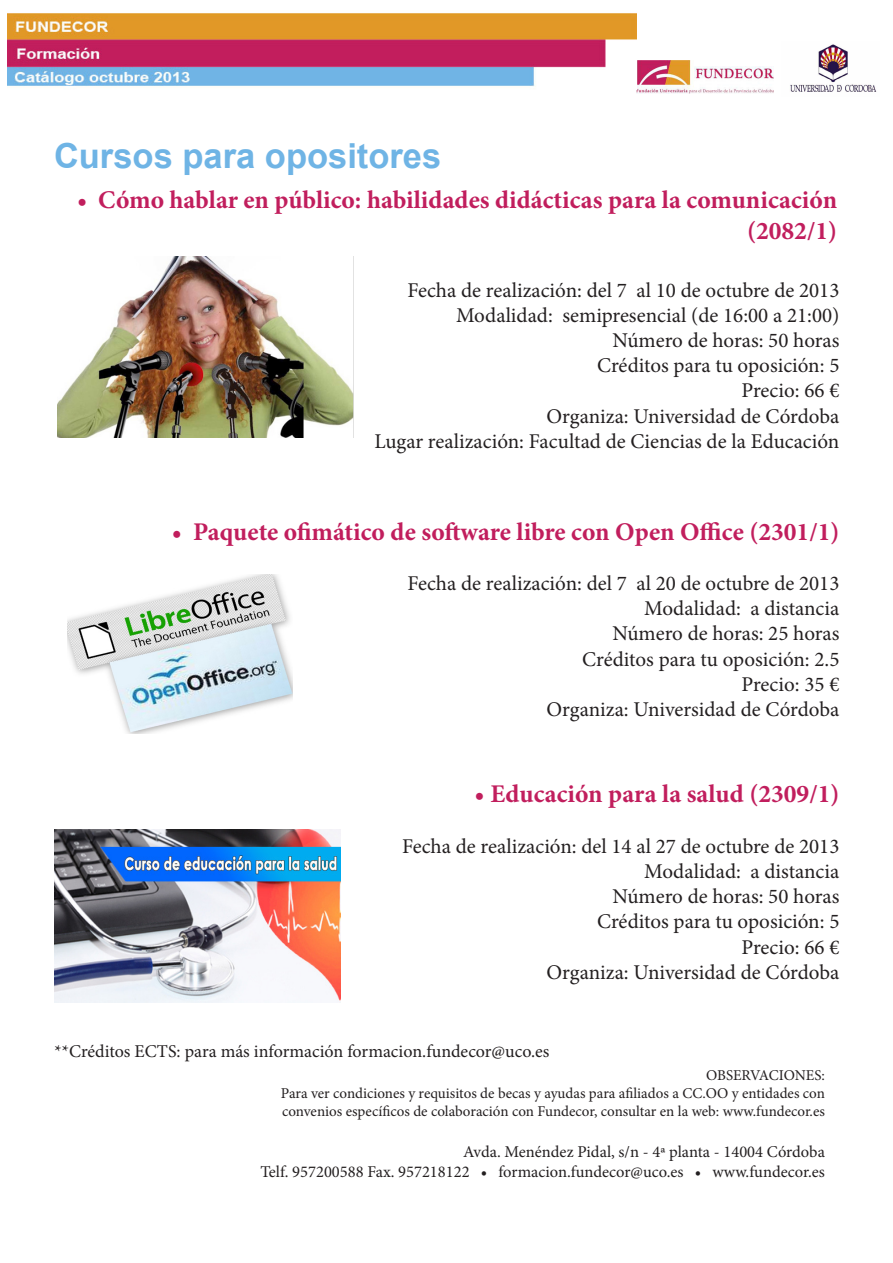
<style>
.page{position:relative;width:893px;height:1263px;background:#fff}
.page>*{position:absolute;margin:0;border:0;box-sizing:border-box;transform-origin:0 0}
.t1{font:700 34.5px "Arial";color:#6fb4e5}
.t2{font:700 25.5px/30.6px "Minion Pro";color:#c11e5d;text-align:right}
.t3{font:21px "Minion Pro";color:#231f20}
.t4{font:18px "Minion Pro";color:#231f20}
.t5{font:16.5px "Minion Pro";color:#231f20}
.t6{font:15px "Minion Pro";color:#231f20}
</style>
<div class="page">
<img style="left:57px;top:257px;width:297px;height:180px">
<img style="left:54px;top:829px;width:286px;height:174px">
<img style="left:68px;top:575px;width:224px;height:158px">
<img style="left:790px;top:44px;width:87px;height:48px">
<img style="left:637px;top:61px;width:137px;height:32px">
<img style="left:7px;top:13px;width:630px;height:74px">
<p class="t1" style="left:54px;top:133px;width:389px">Cursos para opositores</p>
<p class="t2" style="left:77px;top:184px;width:761px">• Cómo hablar en público: habilidades didácticas para la comunicación (2082/1)</p>
<p class="t3" style="left:407px;top:276px;width:433px">Fecha de realización: del 7 al 10 de octubre de 2013</p>
<p class="t3" style="left:456px;top:301px;width:385px">Modalidad: semipresencial (de 16:00 a 21:00)</p>
<p class="t3" style="left:613px;top:326px;width:228px">Número de horas: 50 horas</p>
<p class="t3" style="left:597px;top:351px;width:244px">Créditos para tu oposición: 5</p>
<p class="t3" style="left:741px;top:377px;width:99px">Precio: 66 €</p>
<p class="t3" style="left:547px;top:402px;width:294px">Organiza: Universidad de Córdoba</p>
<p class="t3" style="left:375px;top:427px;width:466px">Lugar realización: Facultad de Ciencias de la Educación</p>
<p class="t2" style="left:172px;top:516px;width:669px">• Paquete ofimático de software libre con Open Office (2301/1)</p>
<p class="t3" style="left:407px;top:569px;width:433px">Fecha de realización: del 7 al 20 de octubre de 2013</p>
<p class="t3" style="left:644px;top:594px;width:197px">Modalidad: a distancia</p>
<p class="t3" style="left:613px;top:620px;width:228px">Número de horas: 25 horas</p>
<p class="t3" style="left:582px;top:645px;width:259px">Créditos para tu oposición: 2.5</p>
<p class="t3" style="left:741px;top:670px;width:99px">Precio: 35 €</p>
<p class="t3" style="left:547px;top:695px;width:294px">Organiza: Universidad de Córdoba</p>
<p class="t2" style="left:475px;top:779px;width:366px">• Educación para la salud (2309/1)</p>
<p class="t3" style="left:402px;top:832px;width:439px">Fecha de realización: del 14 al 27 de octubre de 2013</p>
<p class="t3" style="left:644px;top:857px;width:197px">Modalidad: a distancia</p>
<p class="t3" style="left:613px;top:882px;width:228px">Número de horas: 50 horas</p>
<p class="t3" style="left:597px;top:908px;width:244px">Créditos para tu oposición: 5</p>
<p class="t3" style="left:741px;top:933px;width:99px">Precio: 66 €</p>
<p class="t3" style="left:547px;top:958px;width:294px">Organiza: Universidad de Córdoba</p>
<p class="t4" style="left:55px;top:1039px;width:496px">**Créditos ECTS: para más información formacion.fundecor@uco.es</p>
<p class="t6" style="left:706px;top:1065px;width:120px">OBSERVACIONES:</p>
<p class="t6" style="left:281px;top:1083px;width:546px">Para ver condiciones y requisitos de becas y ayudas para afiliados a CC.OO y entidades con</p>
<p class="t6" style="left:282px;top:1101px;width:544px">convenios específicos de colaboración con Fundecor, consultar en la web: www.fundecor.es</p>
<p class="t5" style="left:463px;top:1141px;width:363px">Avda. Menéndez Pidal, s/n - 4ª planta - 14004 Córdoba</p>
<p class="t5" style="left:260px;top:1161px;width:566px">Telf. 957200588 Fax. 957218122 • formacion.fundecor@uco.es • www.fundecor.es</p>
</div>
